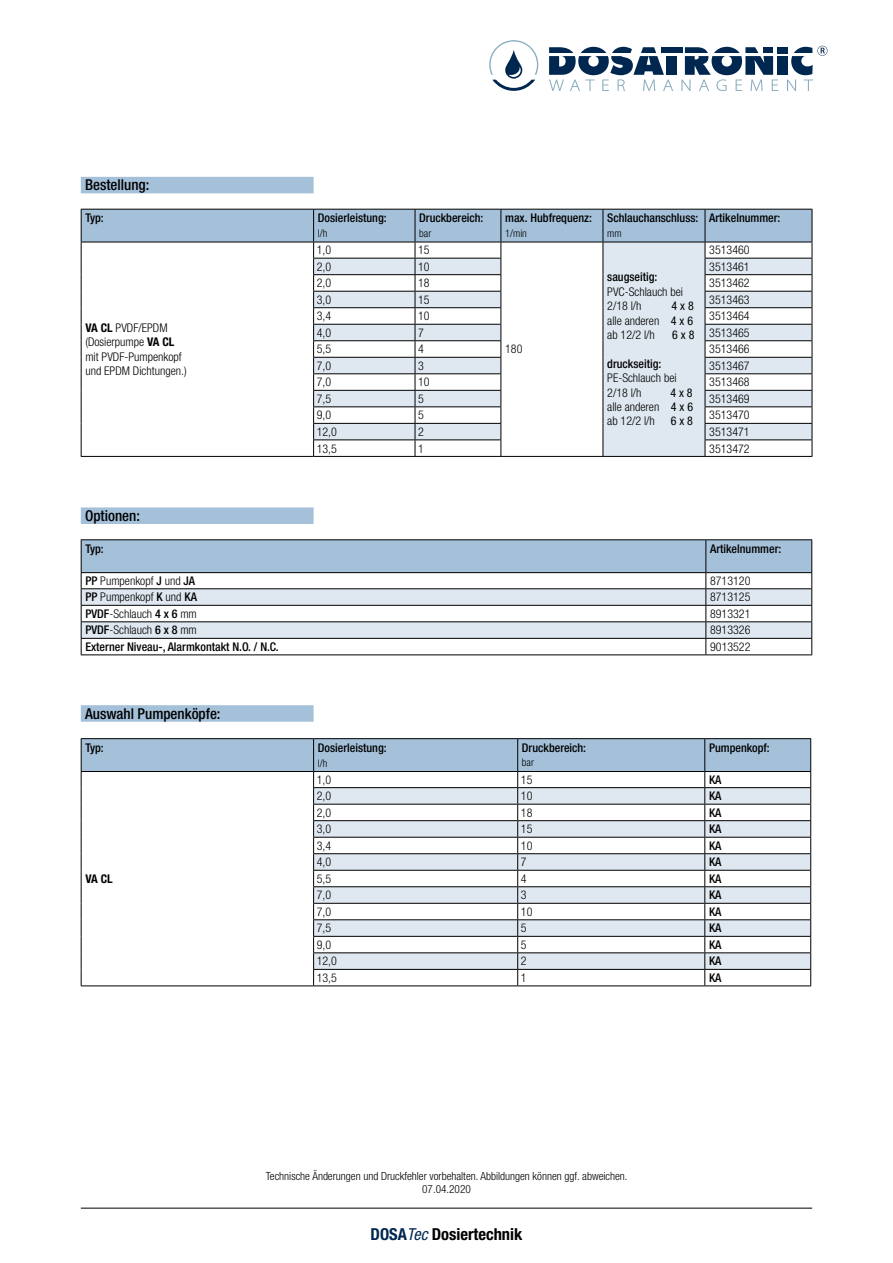
<style>
.page{position:relative;width:893px;height:1263px;background:#fff}
.page>*{position:absolute;margin:0;border:0;box-sizing:border-box;transform-origin:0 0}
.t1{font:700 condensed 16.5px "Helvetica Neue LT Pro";color:#000}
.t2{font:500 condensed 15px "Helvetica Neue LT Pro";color:#000}
.t3{font:300 condensed 12px/14.4px "Helvetica Neue LT Pro";color:#000}
.t4{font:500 condensed 12px "Helvetica Neue LT Pro";color:#000}
.t5{font:condensed 12px "Helvetica Neue LT Pro";color:#000}
.t6{font:700 condensed 12px "Helvetica Neue LT Pro";color:#000}
.t7{font:300 condensed 11.25px/13.5px "Helvetica Neue LT Pro";color:#000;text-align:center}
.t8{font:300 condensed 10.5px "Helvetica Neue LT Pro";color:#000}
.s1{font-weight:700}
.s2{font-weight:400}
.s3{font-weight:500}
.s4{color:#002750}
.s5{font-weight:400;font-style:italic;color:#002750}
</style>
<div class="page">
<hr style="left:81px;top:1208px;width:731px;height:1px;background:#000">
<svg style="left:489px;top:40px;width:339px;height:51px"></svg>
<div style="left:81px;top:177px;width:233px;height:16px;background:#a5c1da"></div>
<div style="left:81px;top:507px;width:233px;height:17px;background:#a5c1da"></div>
<hr style="left:81px;top:539px;width:625px;height:1px;background:#000">
<hr style="left:706px;top:539px;width:106px;height:1px;background:#000">
<svg style="left:81px;top:540px;width:731px;height:114px"></svg>
<hr style="left:81px;top:638px;width:625px;height:1px;background:#000">
<hr style="left:706px;top:638px;width:106px;height:1px;background:#000">
<hr style="left:81px;top:654px;width:625px;height:1px;background:#000">
<hr style="left:706px;top:654px;width:106px;height:1px;background:#000">
<hr style="left:314px;top:456px;width:101px;height:1px;background:#000">
<hr style="left:81px;top:456px;width:233px;height:1px;background:#000">
<hr style="left:705px;top:456px;width:107px;height:1px;background:#000">
<hr style="left:603px;top:456px;width:102px;height:1px;background:#000">
<hr style="left:501px;top:456px;width:102px;height:1px;background:#000">
<hr style="left:415px;top:456px;width:86px;height:1px;background:#000">
<svg style="left:81px;top:209px;width:732px;height:247px"></svg>
<hr style="left:314px;top:985px;width:204px;height:1px;background:#000">
<hr style="left:81px;top:738px;width:233px;height:1px;background:#000">
<hr style="left:314px;top:738px;width:204px;height:1px;background:#000">
<hr style="left:518px;top:738px;width:187px;height:1px;background:#000">
<hr style="left:705px;top:738px;width:106px;height:1px;background:#000">
<hr style="left:81px;top:985px;width:233px;height:1px;background:#000">
<hr style="left:705px;top:985px;width:106px;height:1px;background:#000">
<hr style="left:518px;top:985px;width:187px;height:1px;background:#000">
<svg style="left:81px;top:739px;width:730px;height:246px"></svg>
<div style="left:81px;top:705px;width:233px;height:17px;background:#a5c1da"></div>
<p class="t2" style="left:85px;top:176px;width:66px">Bestellung:</p>
<p class="t4" style="left:85px;top:211px;width:20px">Typ:</p>
<p class="t4" style="left:318px;top:211px;width:70px">Dosierleistung:</p>
<p class="t8" style="left:318px;top:227px;width:11px">l/h</p>
<p class="t4" style="left:419px;top:211px;width:66px">Druckbereich:</p>
<p class="t8" style="left:419px;top:227px;width:14px">bar</p>
<p class="t4" style="left:505px;top:211px;width:88px">max. Hubfrequenz:</p>
<p class="t8" style="left:505px;top:227px;width:23px">1/min</p>
<p class="t4" style="left:607px;top:211px;width:93px">Schlauchanschluss:</p>
<p class="t8" style="left:607px;top:227px;width:16px">mm</p>
<p class="t4" style="left:709px;top:211px;width:73px">Artikelnummer:</p>
<p class="t3" style="left:317px;top:243px;width:16px">1,0</p>
<p class="t3" style="left:418px;top:243px;width:13px">15</p>
<p class="t3" style="left:709px;top:243px;width:42px">3513460</p>
<p class="t3" style="left:85px;top:320px;width:103px"><span class="s1">VA CL</span> PVDF/EPDM (Dosierpumpe <span class="s1">VA CL </span>mit PVDF-Pumpenkopf und EPDM Dichtungen.)</p>
<p class="t3" style="left:317px;top:259px;width:16px">2,0</p>
<p class="t3" style="left:418px;top:259px;width:13px">10</p>
<p class="t3" style="left:709px;top:259px;width:42px">3513461</p>
<p class="t3" style="left:317px;top:276px;width:16px">2,0</p>
<p class="t3" style="left:418px;top:276px;width:13px">18</p>
<p class="t3" style="left:709px;top:276px;width:42px">3513462</p>
<p class="t3" style="left:317px;top:292px;width:16px">3,0</p>
<p class="t3" style="left:418px;top:292px;width:13px">15</p>
<p class="t3" style="left:709px;top:292px;width:42px">3513463</p>
<p class="t3" style="left:317px;top:309px;width:16px">3,4</p>
<p class="t3" style="left:418px;top:309px;width:13px">10</p>
<p class="t3" style="left:709px;top:309px;width:42px">3513464</p>
<p class="t3" style="left:317px;top:325px;width:16px">4,0</p>
<p class="t3" style="left:418px;top:325px;width:7px">7</p>
<p class="t3" style="left:709px;top:325px;width:42px">3513465</p>
<p class="t3" style="left:317px;top:342px;width:16px">5,5</p>
<p class="t3" style="left:418px;top:342px;width:7px">4</p>
<p class="t3" style="left:709px;top:342px;width:42px">3513466</p>
<p class="t3" style="left:317px;top:358px;width:16px">7,0</p>
<p class="t3" style="left:418px;top:358px;width:7px">3</p>
<p class="t3" style="left:709px;top:358px;width:42px">3513467</p>
<p class="t3" style="left:317px;top:375px;width:16px">7,0</p>
<p class="t3" style="left:418px;top:375px;width:13px">10</p>
<p class="t3" style="left:709px;top:375px;width:42px">3513468</p>
<p class="t3" style="left:317px;top:391px;width:16px">7,5</p>
<p class="t3" style="left:418px;top:391px;width:7px">5</p>
<p class="t3" style="left:709px;top:391px;width:42px">3513469</p>
<p class="t3" style="left:317px;top:408px;width:16px">9,0</p>
<p class="t3" style="left:418px;top:408px;width:7px">5</p>
<p class="t3" style="left:709px;top:408px;width:42px">3513470</p>
<p class="t3" style="left:317px;top:424px;width:22px">12,0</p>
<p class="t3" style="left:418px;top:424px;width:7px">2</p>
<p class="t3" style="left:709px;top:424px;width:42px">3513471</p>
<p class="t3" style="left:317px;top:441px;width:22px">13,5</p>
<p class="t3" style="left:418px;top:441px;width:7px">1</p>
<p class="t3" style="left:709px;top:441px;width:42px">3513472</p>
<p class="t4" style="left:607px;top:270px;width:52px">saugseitig:</p>
<p class="t3" style="left:607px;top:284px;width:77px">PVC-Schlauch bei<br>2/18 l/h</p>
<p class="t3" style="left:607px;top:299px;width:88px;text-align:justify;text-indent:64px"><span class="s2">4 x 8 </span>alle anderen <span class="s2">4 x 6 </span>ab 12/2 l/h</p>
<p class="t5" style="left:672px;top:328px;width:24px">6 x 8</p>
<p class="t3" style="left:505px;top:342px;width:19px">180</p>
<p class="t4" style="left:607px;top:356px;width:56px">druckseitig:</p>
<p class="t3" style="left:607px;top:371px;width:71px">PE-Schlauch bei<br>2/18 l/h</p>
<p class="t3" style="left:607px;top:385px;width:87px;text-align:justify;text-indent:63px"><span class="s2">4 x 8 </span>alle anderen <span class="s2">4 x 6 </span>ab 12/2 l/h</p>
<p class="t5" style="left:671px;top:414px;width:24px">6 x 8</p>
<p class="t2" style="left:85px;top:506px;width:56px">Optionen:</p>
<p class="t4" style="left:85px;top:541px;width:20px">Typ:</p>
<p class="t4" style="left:710px;top:541px;width:73px">Artikelnummer:</p>
<p class="t3" style="left:85px;top:573px;width:111px"><span class="s3">PP</span> Pumpenkopf <span class="s3">J</span> und <span class="s3">JA</span></p>
<p class="t3" style="left:710px;top:573px;width:42px">8713120</p>
<p class="t3" style="left:85px;top:590px;width:113px"><span class="s3">PP</span> Pumpenkopf <span class="s3">K</span> und <span class="s3">KA</span></p>
<p class="t3" style="left:710px;top:590px;width:42px">8713125</p>
<p class="t3" style="left:85px;top:606px;width:113px"><span class="s3">PVDF</span>-Schlauch <span class="s3">4 x 6</span> mm</p>
<p class="t3" style="left:710px;top:606px;width:42px">8913321</p>
<p class="t3" style="left:85px;top:623px;width:113px"><span class="s3">PVDF</span>-Schlauch <span class="s3">6 x 8</span> mm</p>
<p class="t3" style="left:710px;top:623px;width:42px">8913326</p>
<p class="t4" style="left:85px;top:639px;width:193px">Externer Niveau-, Alarmkontakt N.O. / N.C.</p>
<p class="t3" style="left:710px;top:639px;width:42px">9013522</p>
<p class="t2" style="left:85px;top:704px;width:137px">Auswahl Pumpenköpfe:</p>
<p class="t4" style="left:85px;top:740px;width:20px">Typ:</p>
<p class="t4" style="left:318px;top:740px;width:70px">Dosierleistung:</p>
<p class="t8" style="left:318px;top:757px;width:11px">l/h</p>
<p class="t4" style="left:522px;top:740px;width:66px">Druckbereich:</p>
<p class="t8" style="left:522px;top:756px;width:14px">bar</p>
<p class="t4" style="left:709px;top:740px;width:62px">Pumpenkopf:</p>
<p class="t6" style="left:85px;top:871px;width:29px">VA CL</p>
<p class="t3" style="left:317px;top:772px;width:16px">1,0</p>
<p class="t3" style="left:521px;top:772px;width:13px">15</p>
<p class="t4" style="left:709px;top:772px;width:14px">KA</p>
<p class="t3" style="left:317px;top:789px;width:16px">2,0</p>
<p class="t3" style="left:521px;top:789px;width:13px">10</p>
<p class="t4" style="left:709px;top:789px;width:14px">KA</p>
<p class="t3" style="left:317px;top:805px;width:16px">2,0</p>
<p class="t3" style="left:521px;top:805px;width:13px">18</p>
<p class="t4" style="left:709px;top:805px;width:14px">KA</p>
<p class="t3" style="left:317px;top:822px;width:16px">3,0</p>
<p class="t3" style="left:521px;top:822px;width:13px">15</p>
<p class="t4" style="left:709px;top:822px;width:14px">KA</p>
<p class="t3" style="left:317px;top:838px;width:16px">3,4</p>
<p class="t3" style="left:521px;top:838px;width:13px">10</p>
<p class="t4" style="left:709px;top:838px;width:14px">KA</p>
<p class="t3" style="left:317px;top:855px;width:16px">4,0</p>
<p class="t3" style="left:521px;top:855px;width:7px">7</p>
<p class="t4" style="left:709px;top:855px;width:14px">KA</p>
<p class="t3" style="left:317px;top:871px;width:16px">5,5</p>
<p class="t3" style="left:521px;top:871px;width:7px">4</p>
<p class="t4" style="left:709px;top:871px;width:14px">KA</p>
<p class="t3" style="left:317px;top:888px;width:16px">7,0</p>
<p class="t3" style="left:521px;top:888px;width:7px">3</p>
<p class="t4" style="left:709px;top:888px;width:14px">KA</p>
<p class="t3" style="left:317px;top:904px;width:16px">7,0</p>
<p class="t3" style="left:521px;top:904px;width:13px">10</p>
<p class="t4" style="left:709px;top:904px;width:14px">KA</p>
<p class="t3" style="left:317px;top:921px;width:16px">7,5</p>
<p class="t3" style="left:521px;top:921px;width:7px">5</p>
<p class="t4" style="left:709px;top:921px;width:14px">KA</p>
<p class="t3" style="left:317px;top:937px;width:16px">9,0</p>
<p class="t3" style="left:521px;top:937px;width:7px">5</p>
<p class="t4" style="left:709px;top:937px;width:14px">KA</p>
<p class="t3" style="left:317px;top:954px;width:22px">12,0</p>
<p class="t3" style="left:521px;top:954px;width:7px">2</p>
<p class="t4" style="left:709px;top:954px;width:14px">KA</p>
<p class="t3" style="left:317px;top:970px;width:22px">13,5</p>
<p class="t3" style="left:521px;top:970px;width:7px">1</p>
<p class="t4" style="left:709px;top:970px;width:14px">KA</p>
<p class="t7" style="left:266px;top:1169px;width:363px">Technische Änderungen und Druckfehler vorbehalten. Abbildungen können ggf. abweichen.<br>07.04.2020</p>
<h1 class="t1" style="left:371px;top:1224px;width:153px"><span class="s4">DOSA</span><span class="s5">Tec</span> Dosiertechnik</h1>
</div>
